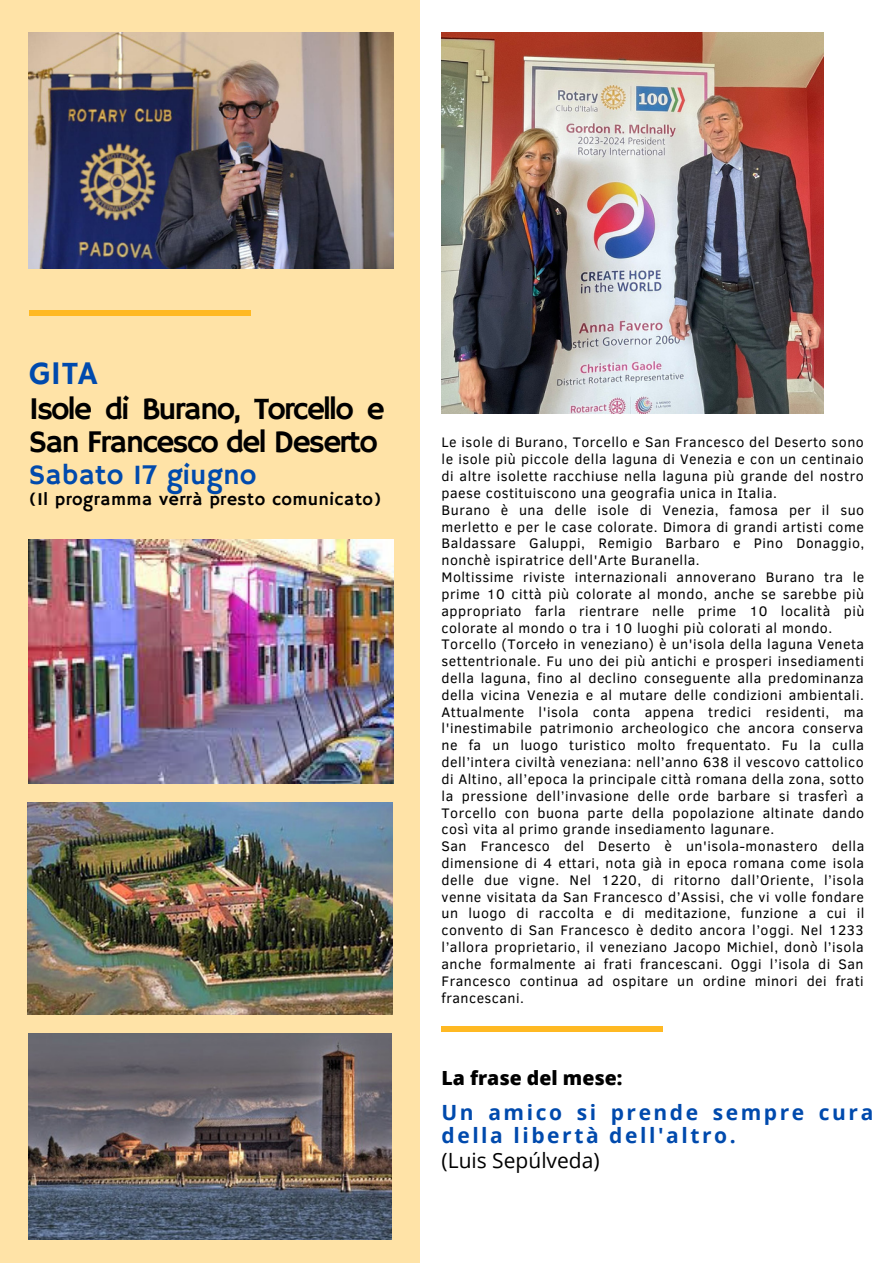
<style>
.page{position:relative;width:893px;height:1264px;background:#fff}
.page>*{position:absolute;margin:0;border:0;box-sizing:border-box;transform-origin:0 0}
.t1{font:33px "Hammersmith One";color:#004aad}
.t2{font:31.5px/33.8px "Hammersmith One";letter-spacing:-.06em;color:#000}
.t3{font:28.5px "Hammersmith One";color:#004aad}
.t4{font:700 21px/22.5px "Open Sans";letter-spacing:.12em;color:#004aad}
.t5{font:21px "Open Sans";color:#000}
.t6{font:800 19.5px "Open Sans";color:#000}
.t7{font:18px "Hammersmith One";letter-spacing:.02em;color:#000}
.t8{font:14.1px/16.8px "Clear Sans";letter-spacing:.035em;color:#000;text-align:justify}
</style>
<div class="page">
<div style="left:0;top:0;width:419px;height:1262px;background:#ffe3a7"></div>
<div style="left:441px;top:1026px;width:222px;height:5px;background:#ffb923"></div>
<div style="left:29px;top:310px;width:221px;height:5px;background:#ffb923"></div>
<img style="left:441px;top:32px;width:382px;height:381px">
<img style="left:29px;top:32px;width:364px;height:236px">
<img style="left:29px;top:539px;width:364px;height:244px">
<img style="left:28px;top:802px;width:364px;height:212px">
<img style="left:29px;top:1033px;width:363px;height:205px">
<p class="t1" style="left:29px;top:354px;width:70px">GITA</p>
<p class="t2" style="left:29px;top:393px;width:357px">Isole di Burano, Torcello e<br>San Francesco del Deserto</p>
<p class="t3" style="left:29px;top:458px;width:229px">Sabato 17 giugno</p>
<p class="t7" style="left:29px;top:489px;width:354px">(Il programma verrà presto comunicato)</p>
<p class="t8" style="left:441px;top:433px;width:424px">Le isole di Burano, Torcello e San Francesco del Deserto sono le isole più piccole della laguna di Venezia e con un centinaio di altre isolette racchiuse nella laguna più grande del nostro paese costituiscono una geografia unica in Italia.</p>
<p class="t8" style="left:441px;top:500px;width:424px">Burano è una delle isole di Venezia, famosa per il suo merletto e per le case colorate. Dimora di grandi artisti come Baldassare Galuppi, Remigio Barbaro e Pino Donaggio, nonchè ispiratrice dell'Arte Buranella.</p>
<p class="t8" style="left:441px;top:568px;width:424px">Moltissime riviste internazionali annoverano Burano tra le prime 10 città più colorate al mondo, anche se sarebbe più appropriato farla rientrare nelle prime 10 località più colorate al mondo o tra i 10 luoghi più colorati al mondo.</p>
<p class="t8" style="left:441px;top:635px;width:424px">Torcello (Torceło in veneziano) è un'isola della laguna Veneta settentrionale. Fu uno dei più antichi e prosperi insediamenti della laguna, fino al declino conseguente alla predominanza della vicina Venezia e al mutare delle condizioni ambientali.<br>Attualmente l'isola conta appena tredici residenti, ma l'inestimabile patrimonio archeologico che ancora conserva ne fa un luogo turistico molto frequentato. Fu la culla dell’intera civiltà veneziana: nell’anno 638 il vescovo cattolico di Altino, all’epoca la principale città romana della zona, sotto la pressione dell’invasione delle orde barbare si trasferì a Torcello con buona parte della popolazione altinate dando così vita al primo grande insediamento lagunare.</p>
<p class="t8" style="left:441px;top:837px;width:424px">San Francesco del Deserto è un'isola-monastero della dimensione di 4 ettari, nota già in epoca romana come isola delle due vigne. Nel 1220, di ritorno dall’Oriente, l’isola venne visitata da San Francesco d’Assisi, che vi volle fondare un luogo di raccolta e di meditazione, funzione a cui il convento di San Francesco è dedito ancora l’oggi. Nel 1233 l’allora proprietario, il veneziano Jacopo Michiel, donò l’isola anche formalmente ai frati francescani. Oggi l’isola di San Francesco continua ad ospitare un ordine minori dei frati francescani.</p>
<p class="t6" style="left:441px;top:1064px;width:182px">La frase del mese:</p>
<p class="t4" style="left:441px;top:1100px;width:433px">Un amico si prende sempre cura della libertà dell'altro.</p>
<p class="t5" style="left:441px;top:1145px;width:159px">(Luis Sepúlveda)</p>
</div>
